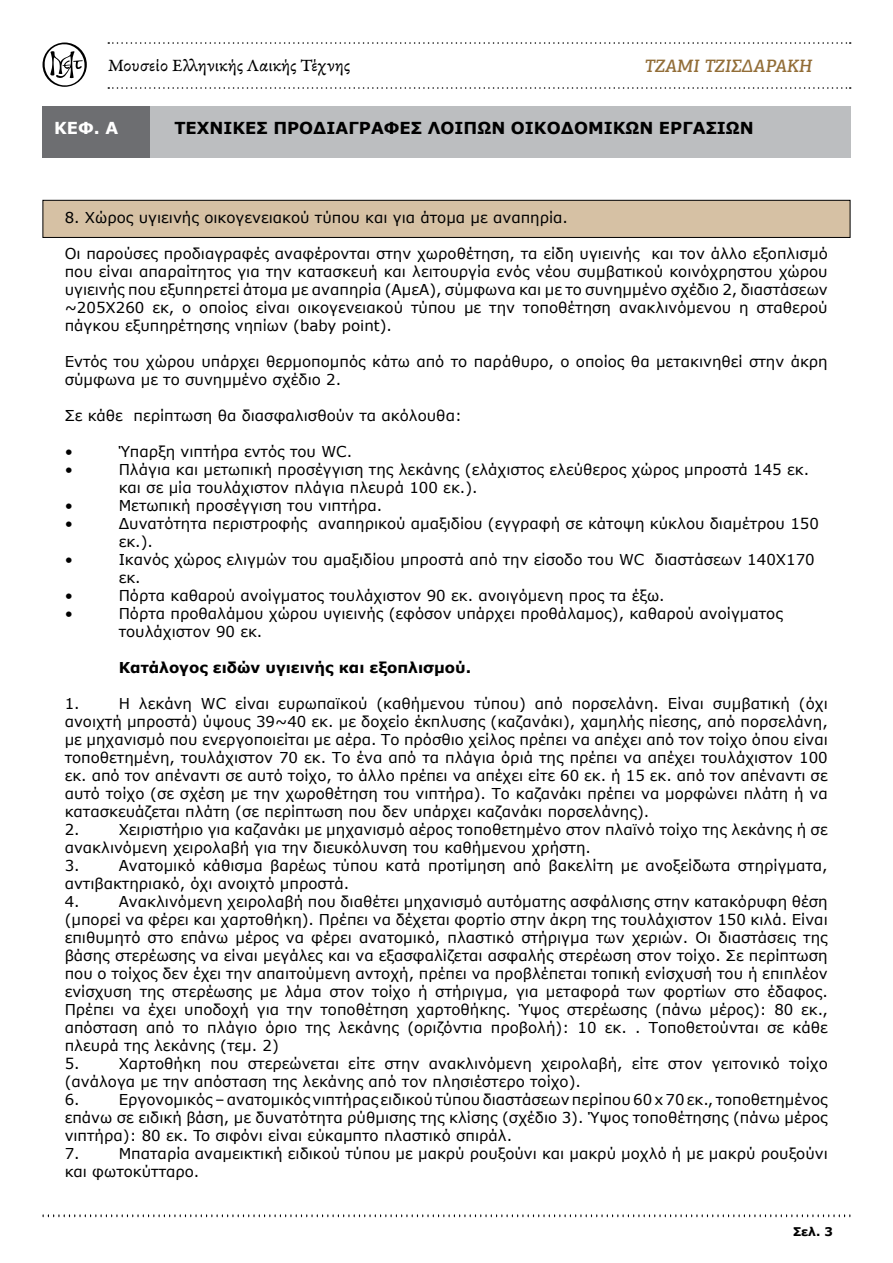
<style>
.page{position:relative;width:893px;height:1263px;background:#fff}
.page>*{position:absolute;margin:0;border:0;box-sizing:border-box;transform-origin:0 0}
.t1{font:18.3px "Garamond Premr Pro Capt";color:#000}
.t2{font:italic 500 18px "PF Centro Slab Pro";color:#926d37}
.t3{font:700 16.5px "Verdana";color:#000}
.t4{font:700 16.5px "Verdana";color:#fff}
.t5{font:15px/18px "Verdana";color:#000}
.t6{font:700 15px "Verdana";color:#000}
.t7{font:700 12px "Verdana";color:#000}
</style>
<div class="page">
<div style="left:43px;top:106px;width:107px;height:51px;background:#6d6e71"></div>
<div style="left:150px;top:106px;width:700px;height:51px;background:#bcbec0"></div>
<svg style="left:43px;top:42px;width:44px;height:45px"></svg>
<svg style="left:43px;top:1214px;width:807px;height:3px"></svg>
<svg style="left:108px;top:42px;width:743px;height:2px"></svg>
<svg style="left:108px;top:87px;width:743px;height:2px"></svg>
<div style="left:43px;top:200px;width:807px;height:38px;background:#d6c1a4;border:1px solid #000"></div>
<p class="t1" style="left:108px;top:55px;width:244px">Μουσείο Ελληνικής Λαικής Τέχνης</p>
<p class="t2" style="left:645px;top:54px;width:169px">ΤΖΑΜΙ ΤΖΙΣΔΑΡΑΚΗ</p>
<p class="t4" style="left:54px;top:116px;width:66px">ΚΕΦ. Α</p>
<p class="t3" style="left:174px;top:116px;width:581px">ΤΕΧΝΙΚΕΣ ΠΡΟΔΙΑΓΡΑΦΕΣ ΛΟΙΠΩΝ ΟΙΚΟΔΟΜΙΚΩΝ ΕΡΓΑΣΙΩΝ</p>
<p class="t5" style="left:65px;top:208px;width:505px">8. Χώρος υγιεινής οικογενειακού τύπου και για άτομα με αναπηρία.</p>
<p class="t5" style="left:65px;top:244px;width:765px;text-align:justify">Οι παρούσες προδιαγραφές αναφέρονται στην χωροθέτηση, τα είδη υγιεινής και τον άλλο εξοπλισμό που είναι απαραίτητος για την κατασκευή και λειτουργία ενός νέου συμβατικού κοινόχρηστου χώρου υγιεινής που εξυπηρετεί άτομα με αναπηρία (ΑμεΑ), σύμφωνα και με το συνημμένο σχέδιο 2, διαστάσεων ~205Χ260 εκ, ο οποίος είναι οικογενειακού τύπου με την τοποθέτηση ανακλινόμενου η σταθερού πάγκου εξυπηρέτησης νηπίων (baby point).</p>
<p class="t5" style="left:65px;top:352px;width:765px">Εντός του χώρου υπάρχει θερμοπομπός κάτω από το παράθυρο, ο οποίος θα μετακινηθεί στην άκρη σύμφωνα με το συνημμένο σχέδιο 2.</p>
<p class="t5" style="left:65px;top:406px;width:399px">Σε κάθε περίπτωση θα διασφαλισθούν τα ακόλουθα:</p>
<p class="t5" style="left:65px;top:442px;width:10px">•</p>
<p class="t5" style="left:119px;top:442px;width:235px">Ύπαρξη νιπτήρα εντός του WC.</p>
<p class="t5" style="left:65px;top:460px;width:10px">•</p>
<p class="t5" style="left:119px;top:460px;width:692px">Πλάγια και μετωπική προσέγγιση της λεκάνης (ελάχιστος ελεύθερος χώρος μπροστά 145 εκ. και σε μία τουλάχιστον πλάγια πλευρά 100 εκ.).</p>
<p class="t5" style="left:65px;top:496px;width:10px">•</p>
<p class="t5" style="left:119px;top:496px;width:265px">Μετωπική προσέγγιση του νιπτήρα.</p>
<p class="t5" style="left:65px;top:514px;width:10px">•</p>
<p class="t5" style="left:119px;top:514px;width:702px">Δυνατότητα περιστροφής αναπηρικού αμαξιδίου (εγγραφή σε κάτοψη κύκλου διαμέτρου 150 εκ.).</p>
<p class="t5" style="left:65px;top:550px;width:10px">•</p>
<p class="t5" style="left:119px;top:550px;width:698px">Ικανός χώρος ελιγμών του αμαξιδίου μπροστά από την είσοδο του WC διαστάσεων 140Χ170 εκ.</p>
<p class="t5" style="left:65px;top:586px;width:10px">•</p>
<p class="t5" style="left:119px;top:586px;width:547px">Πόρτα καθαρού ανοίγματος τουλάχιστον 90 εκ. ανοιγόμενη προς τα έξω.</p>
<p class="t5" style="left:65px;top:604px;width:10px">•</p>
<p class="t5" style="left:119px;top:604px;width:666px">Πόρτα προθαλάμου χώρου υγιεινής (εφόσον υπάρχει προθάλαμος), καθαρού ανοίγματος τουλάχιστον 90 εκ.</p>
<p class="t6" style="left:119px;top:657px;width:354px">Κατάλογος ειδών υγιεινής και εξοπλισμού.</p>
<p class="t5" style="left:65px;top:694px;width:17px">1.</p>
<p class="t5" style="left:65px;top:694px;width:765px;text-indent:54px">Η λεκάνη WC είναι ευρωπαϊκού (καθήμενου τύπου) από πορσελάνη. Είναι συμβατική (όχι ανοιχτή μπροστά) ύψους 39~40 εκ. με δοχείο έκπλυσης (καζανάκι), χαμηλής πίεσης, από πορσελάνη, με μηχανισμό που ενεργοποιείται με αέρα. Το πρόσθιο χείλος πρέπει να απέχει από τον τοίχο όπου είναι τοποθετημένη, τουλάχιστον 70 εκ. Το ένα από τα πλάγια όριά της πρέπει να απέχει τουλάχιστον 100 εκ. από τον απέναντι σε αυτό τοίχο, το άλλο πρέπει να απέχει είτε 60 εκ. ή 15 εκ. από τον απέναντι σε αυτό τοίχο (σε σχέση με την χωροθέτηση του νιπτήρα). Το καζανάκι πρέπει να μορφώνει πλάτη ή να κατασκευάζεται πλάτη (σε περίπτωση που δεν υπάρχει καζανάκι πορσελάνης).<br>2.</p>
<p class="t5" style="left:65px;top:820px;width:765px;text-indent:54px">Χειριστήριο για καζανάκι με μηχανισμό αέρος τοποθετημένο στον πλαϊνό τοίχο της λεκάνης ή σε ανακλινόμενη χειρολαβή για την διευκόλυνση του καθήμενου χρήστη.<br>3.</p>
<p class="t5" style="left:65px;top:856px;width:765px;text-indent:54px">Ανατομικό κάθισμα βαρέως τύπου κατά προτίμηση από βακελίτη με ανοξείδωτα στηρίγματα, αντιβακτηριακό, όχι ανοιχτό μπροστά.<br>4.</p>
<p class="t5" style="left:65px;top:892px;width:765px;text-indent:54px">Ανακλινόμενη χειρολαβή που διαθέτει μηχανισμό αυτόματης ασφάλισης στην κατακόρυφη θέση (μπορεί να φέρει και χαρτοθήκη). Πρέπει να δέχεται φορτίο στην άκρη της τουλάχιστον 150 κιλά. Είναι επιθυμητό στο επάνω μέρος να φέρει ανατομικό, πλαστικό στήριγμα των χεριών. Οι διαστάσεις της βάσης στερέωσης να είναι μεγάλες και να εξασφαλίζεται ασφαλής στερέωση στον τοίχο. Σε περίπτωση που ο τοίχος δεν έχει την απαιτούμενη αντοχή, πρέπει να προβλέπεται τοπική ενίσχυσή του ή επιπλέον ενίσχυση της στερέωσης με λάμα στον τοίχο ή στήριγμα, για μεταφορά των φορτίων στο έδαφος.<br>Πρέπει να έχει υποδοχή για την τοποθέτηση χαρτοθήκης. Ύψος στερέωσης (πάνω μέρος): 80 εκ., απόσταση από το πλάγιο όριο της λεκάνης (οριζόντια προβολή): 10 εκ. . Τοποθετούνται σε κάθε πλευρά της λεκάνης (τεμ. 2)<br>5.</p>
<p class="t5" style="left:65px;top:1054px;width:765px;text-indent:54px">Χαρτοθήκη που στερεώνεται είτε στην ανακλινόμενη χειρολαβή, είτε στον γειτονικό τοίχο (ανάλογα με την απόσταση της λεκάνης από τον πλησιέστερο τοίχο).<br>6.</p>
<p class="t5" style="left:65px;top:1090px;width:765px;text-indent:54px">Εργονομικός – ανατομικός νιπτήρας ειδικού τύπου διαστάσεων περίπου 60 x 70 εκ., τοποθετημένος επάνω σε ειδική βάση, με δυνατότητα ρύθμισης της κλίσης (σχέδιο 3). Ύψος τοποθέτησης (πάνω μέρος νιπτήρα): 80 εκ. To σιφόνι είναι εύκαμπτο πλαστικό σπιράλ.<br>7.</p>
<p class="t5" style="left:65px;top:1144px;width:765px;text-indent:54px">Μπαταρία αναμεικτική ειδικού τύπου με μακρύ ρουξούνι και μακρύ μοχλό ή με μακρύ ρουξούνι και φωτοκύτταρο.</p>
<p class="t7" style="left:793px;top:1223px;width:42px">Σελ. 3</p>
</div>
